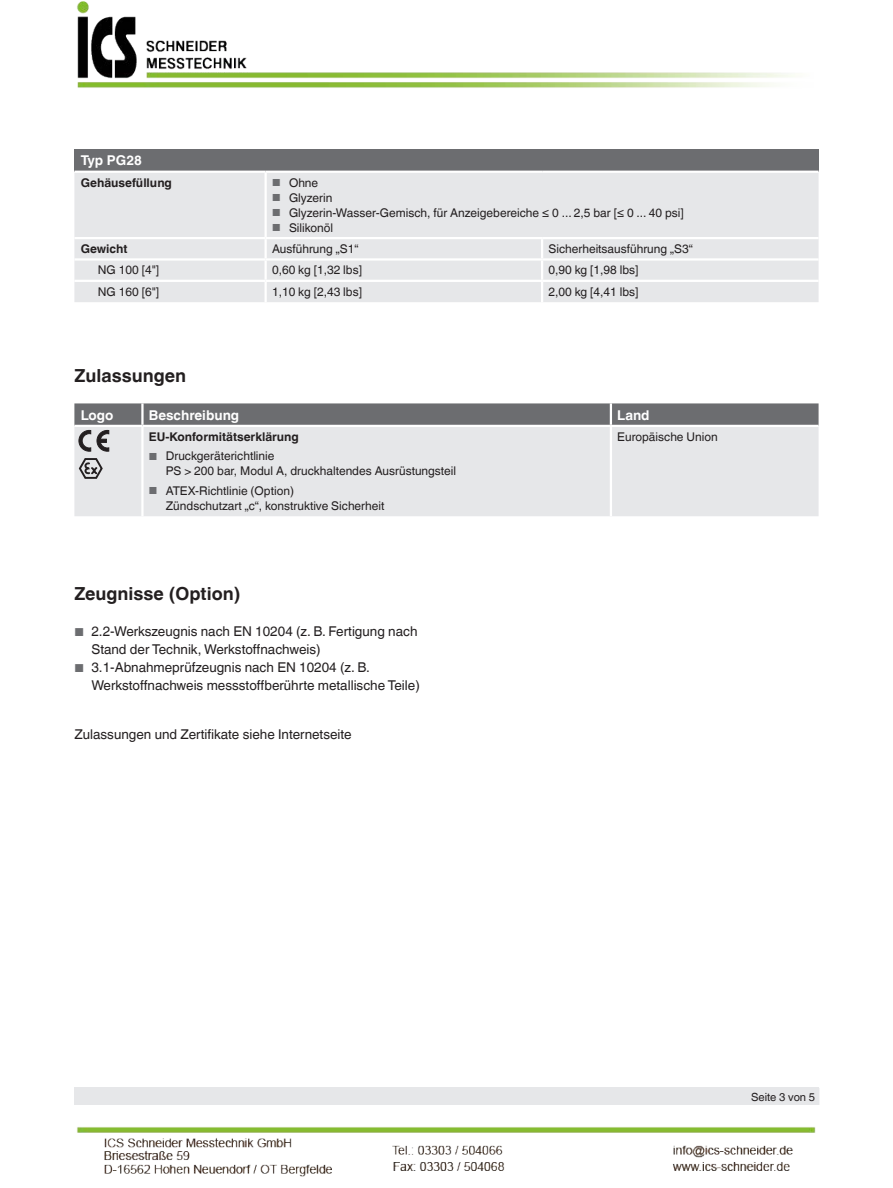
<style>
.page{position:relative;width:893px;height:1188px;background:#fff}
.page>*{position:absolute;margin:0;border:0;box-sizing:border-box;transform-origin:0 0}
.t1{font:700 18px "Helvetica World";color:#231f20}
.t2{font:13.5px/18px "Helvetica World";color:#231f20}
.t3{font:700 13.5px "Helvetica World";color:#fff}
.t4{font:12px/15px "Helvetica World";color:#231f20}
.t5{font:700 12px "Helvetica World";color:#231f20}
.t6{font:11.25px "Helvetica World";color:#231f20}
.s1{font-size:10.2px;color:#6c6d70}
.s2{font-size:11.55px;color:#6c6d70}
</style>
<div class="page">
<div style="left:74px;top:1087px;width:745px;height:18px;background:#e6e7e9"></div>
<div style="left:74px;top:149px;width:745px;height:23px;background:#6c6d70"></div>
<div style="left:74px;top:173px;width:745px;height:129px;background:#e6e7e9"></div>
<hr style="left:74px;top:171px;width:192px;height:2px;background:#fff">
<hr style="left:266px;top:171px;width:276px;height:2px;background:#fff">
<hr style="left:542px;top:171px;width:277px;height:2px;background:#fff">
<hr style="left:264px;top:173px;width:3px;height:64px;background:#fff">
<hr style="left:74px;top:237px;width:192px;height:2px;background:#fff">
<hr style="left:266px;top:237px;width:276px;height:2px;background:#fff">
<hr style="left:264px;top:239px;width:3px;height:19px;background:#fff">
<hr style="left:542px;top:237px;width:277px;height:2px;background:#fff">
<hr style="left:74px;top:258px;width:192px;height:3px;background:#fff">
<hr style="left:266px;top:258px;width:276px;height:3px;background:#fff">
<hr style="left:264px;top:261px;width:3px;height:19px;background:#fff">
<hr style="left:542px;top:258px;width:277px;height:3px;background:#fff">
<svg style="left:541px;top:239px;width:2px;height:41px"></svg>
<hr style="left:74px;top:280px;width:192px;height:2px;background:#fff">
<hr style="left:266px;top:280px;width:276px;height:2px;background:#fff">
<hr style="left:264px;top:282px;width:3px;height:20px;background:#fff">
<hr style="left:542px;top:280px;width:277px;height:2px;background:#fff">
<hr style="left:541px;top:282px;width:2px;height:20px;background:#fff">
<div style="left:74px;top:451px;width:745px;height:65px;background:#e6e7e9"></div>
<hr style="left:610px;top:427px;width:2px;height:89px;background:#fff">
<hr style="left:141px;top:427px;width:3px;height:89px;background:#fff">
<svg style="left:74px;top:403px;width:745px;height:48px;background:#b0b1b3"></svg>
<svg style="left:79px;top:458px;width:25px;height:21px"></svg>
<img style="left:77px;top:1127px;width:739px;height:50px">
<img style="left:77px;top:2px;width:718px;height:86px">
<p class="t3" style="left:81px;top:153px;width:63px">Typ PG28</p>
<p class="t5" style="left:81px;top:176px;width:93px">Gehäusefüllung</p>
<p class="t4" style="left:272px;top:175px;width:48px"><span class="s1">■</span> Ohne</p>
<p class="t4" style="left:272px;top:190px;width:62px"><span class="s1">■</span> Glyzerin</p>
<p class="t4" style="left:272px;top:205px;width:413px"><span class="s1">■</span> Glyzerin-Wasser-Gemisch, für Anzeigebereiche ≤ 0 ... 2,5 bar [≤ 0 ... 40 psi]</p>
<p class="t4" style="left:272px;top:220px;width:63px"><span class="s1">■</span> Silikonöl</p>
<p class="t5" style="left:81px;top:242px;width:48px">Gewicht</p>
<p class="t4" style="left:272px;top:241px;width:88px">Ausführung „S1“</p>
<p class="t4" style="left:548px;top:241px;width:146px">Sicherheitsausführung „S3“</p>
<p class="t4" style="left:98px;top:263px;width:63px">NG 100 [4"]</p>
<p class="t4" style="left:272px;top:263px;width:92px">0,60 kg [1,32 lbs]</p>
<p class="t4" style="left:548px;top:263px;width:92px">0,90 kg [1,98 lbs]</p>
<p class="t4" style="left:98px;top:284px;width:63px">NG 160 [6"]</p>
<p class="t4" style="left:272px;top:284px;width:92px">1,10 kg [2,43 lbs]</p>
<p class="t4" style="left:548px;top:284px;width:92px">2,00 kg [4,41 lbs]</p>
<h1 class="t1" style="left:74px;top:366px;width:113px">Zulassungen</h1>
<p class="t3" style="left:81px;top:407px;width:34px">Logo</p>
<p class="t3" style="left:149px;top:407px;width:92px">Beschreibung</p>
<p class="t3" style="left:617px;top:407px;width:34px">Land</p>
<p class="t5" style="left:149px;top:430px;width:152px">EU-Konformitätserklärung</p>
<p class="t4" style="left:166px;top:449px;width:292px;text-indent:-17px"><span class="s1">■</span> Druckgeräterichtlinie<br>PS &gt; 200 bar, Modul A, druckhaltendes Ausrüstungsteil</p>
<p class="t4" style="left:166px;top:483px;width:220px;text-indent:-17px"><span class="s1">■</span> ATEX-Richtlinie (Option)<br>Zündschutzart „c“, konstruktive Sicherheit</p>
<p class="t4" style="left:617px;top:429px;width:102px">Europäische Union</p>
<h1 class="t1" style="left:74px;top:584px;width:167px">Zeugnisse (Option)</h1>
<p class="t2" style="left:91px;top:623px;width:328px;text-indent:-17px"><span class="s2">■</span> 2.2-Werkszeugnis nach EN 10204 (z. B. Fertigung nach<br>Stand der Technik, Werkstoffnachweis)</p>
<p class="t2" style="left:91px;top:659px;width:330px;text-indent:-17px"><span class="s2">■</span> 3.1-Abnahmeprüfzeugnis nach EN 10204 (z. B.<br>Werkstoffnachweis messstoffberührte metallische Teile)</p>
<p class="t2" style="left:74px;top:725px;width:279px">Zulassungen und Zertifikate siehe Internetseite</p>
<p class="t6" style="left:751px;top:1090px;width:66px">Seite 3 von 5</p>
</div>
